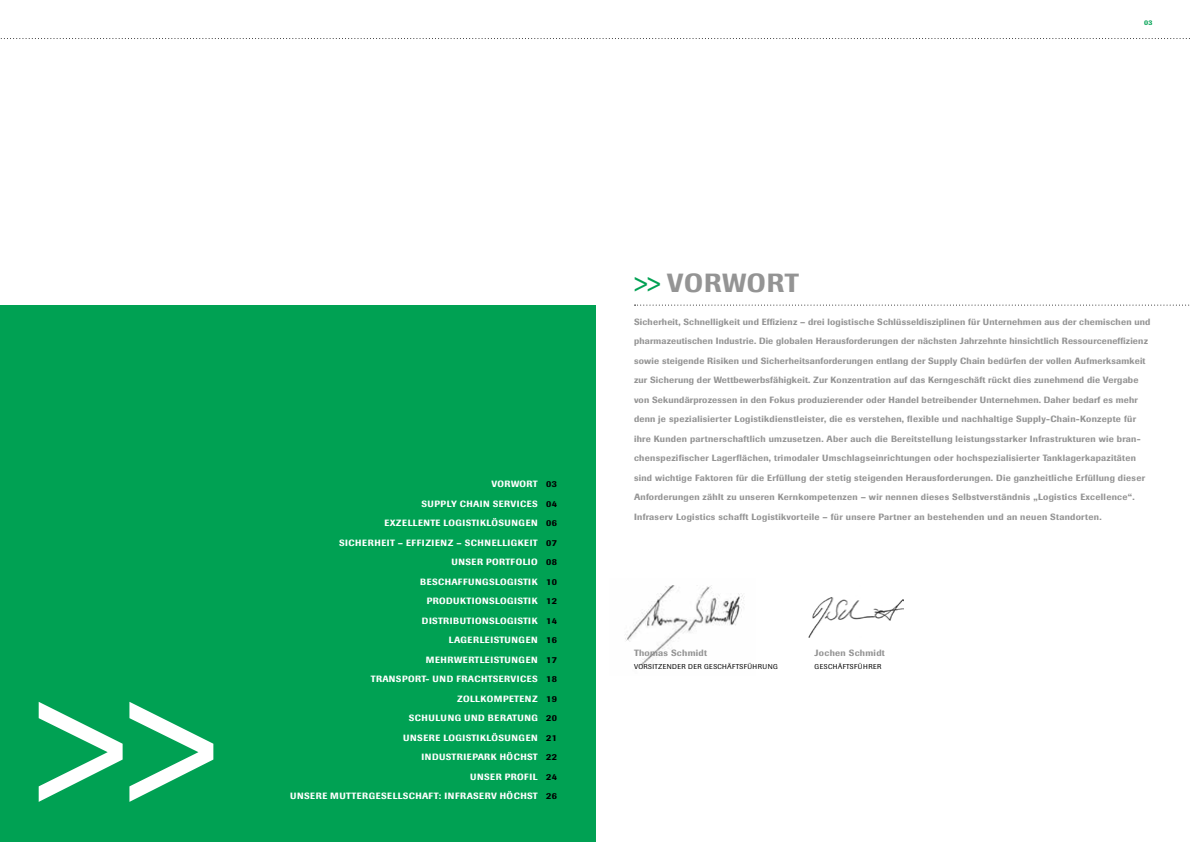
<style>
.page{position:relative;width:1191px;height:842px;background:#fff}
.page>*{position:absolute;margin:0;border:0;box-sizing:border-box;transform-origin:0 0}
.t1{font:180px "Imago BQ";color:#fff}
.t2{font:500 26px "Imago BQ";letter-spacing:.03em;color:#949494}
.t3{font:500 9px/19.5px "Imago BQ";letter-spacing:.03em;color:#949494}
.t4{font:500 9px/19.5px "Imago BQ";letter-spacing:.05em;color:#fff;text-align:right}
.t5{font:7px "Imago BQ";letter-spacing:.05em;color:#000}
.t6{font:500 7px "Imago BQ";color:#00a153}
.s1{color:#000}
.s2{font-weight:400;color:#00a153}
</style>
<div class="page">
<div style="left:0;top:305px;width:595px;height:537px;background:#00a153"></div>
<img style="left:808px;top:597px;width:95px;height:41px">
<img style="left:625px;top:585px;width:120px;height:82px">
<svg style="left:0;top:38px;width:1190px;height:1px"></svg>
<svg style="left:634px;top:305px;width:556px;height:1px"></svg>
<p class="t6" style="left:1144px;top:18px;width:10px">03</p>
<h1 class="t1" style="left:13px;top:638px;width:223px">&gt;&gt;</h1>
<p class="t4" style="left:290px;top:474px;width:268px">VORWORT <span class="s1">03<br></span>SUPPLY CHAIN SERVICES <span class="s1">04<br></span>EXZELLENTE LOGISTIKLÖSUNGEN <span class="s1">06<br></span>SICHERHEIT – EFFIZIENZ – SCHNELLIGKEIT <span class="s1">07<br></span>UNSER PORTFOLIO <span class="s1">08<br></span>BESCHAFFUNGSLOGISTIK <span class="s1">10<br></span>PRODUKTIONSLOGISTIK <span class="s1">12<br></span>DISTRIBUTIONSLOGISTIK <span class="s1">14<br></span>LAGERLEISTUNGEN <span class="s1">16<br></span>MEHRWERTLEISTUNGEN <span class="s1">17<br></span>TRANSPORT- UND FRACHTSERVICES <span class="s1">18<br></span>ZOLLKOMPETENZ <span class="s1">19<br></span>SCHULUNG UND BERATUNG <span class="s1">20<br></span>UNSERE LOGISTIKLÖSUNGEN <span class="s1">21<br></span>INDUSTRIEPARK HÖCHST <span class="s1">22<br></span>UNSER PROFIL <span class="s1">24<br></span>UNSERE MUTTERGESELLSCHAFT: INFRASERV HÖCHST <span class="s1">26</span></p>
<h2 class="t2" style="left:631px;top:267px;width:169px"><span class="s2">&gt;&gt;</span> VORWORT</h2>
<p class="t3" style="left:634px;top:312px;width:518px">Sicherheit, Schnelligkeit und Effizienz – drei logistische Schlüsseldisziplinen für Unternehmen aus der chemischen und pharmazeutischen Industrie. Die globalen Herausforderungen der nächsten Jahrzehnte hinsichtlich Ressourceneffizienz sowie steigende Risiken und Sicherheitsanforderungen entlang der Supply Chain bedürfen der vollen Aufmerksamkeit zur Sicherung der Wettbewerbsfähigkeit. Zur Konzentration auf das Kerngeschäft rückt dies zunehmend die Vergabe von Sekundärprozessen in den Fokus produzierender oder Handel betreibender Unternehmen. Daher bedarf es mehr denn je spezialisierter Logistikdienstleister, die es verstehen, flexible und nachhaltige Supply-Chain-Konzepte für ihre Kunden partnerschaftlich umzusetzen. Aber auch die Bereitstellung leistungsstarker Infrastrukturen wie bran&shy;chenspezifischer Lagerflächen, trimodaler Umschlagseinrichtungen oder hochspezialisierter Tanklagerkapazitäten sind wichtige Faktoren für die Erfüllung der stetig steigenden Herausforderungen. Die ganzheitliche Erfüllung dieser Anforderungen zählt zu unseren Kernkompetenzen – wir nennen dieses Selbstverständnis „Logistics Excellence“.<br>Infraserv Logistics schafft Logistikvorteile – für unsere Partner an bestehenden und an neuen Standorten.</p>
<p class="t3" style="left:634px;top:643px;width:74px">Thomas Schmidt</p>
<p class="t5" style="left:634px;top:663px;width:145px">VORSITZENDER DER GESCHÄFTSFÜHRUNG</p>
<p class="t3" style="left:814px;top:643px;width:72px">Jochen Schmidt</p>
<p class="t5" style="left:814px;top:663px;width:68px">GESCHÄFTSFÜHRER</p>
</div>
